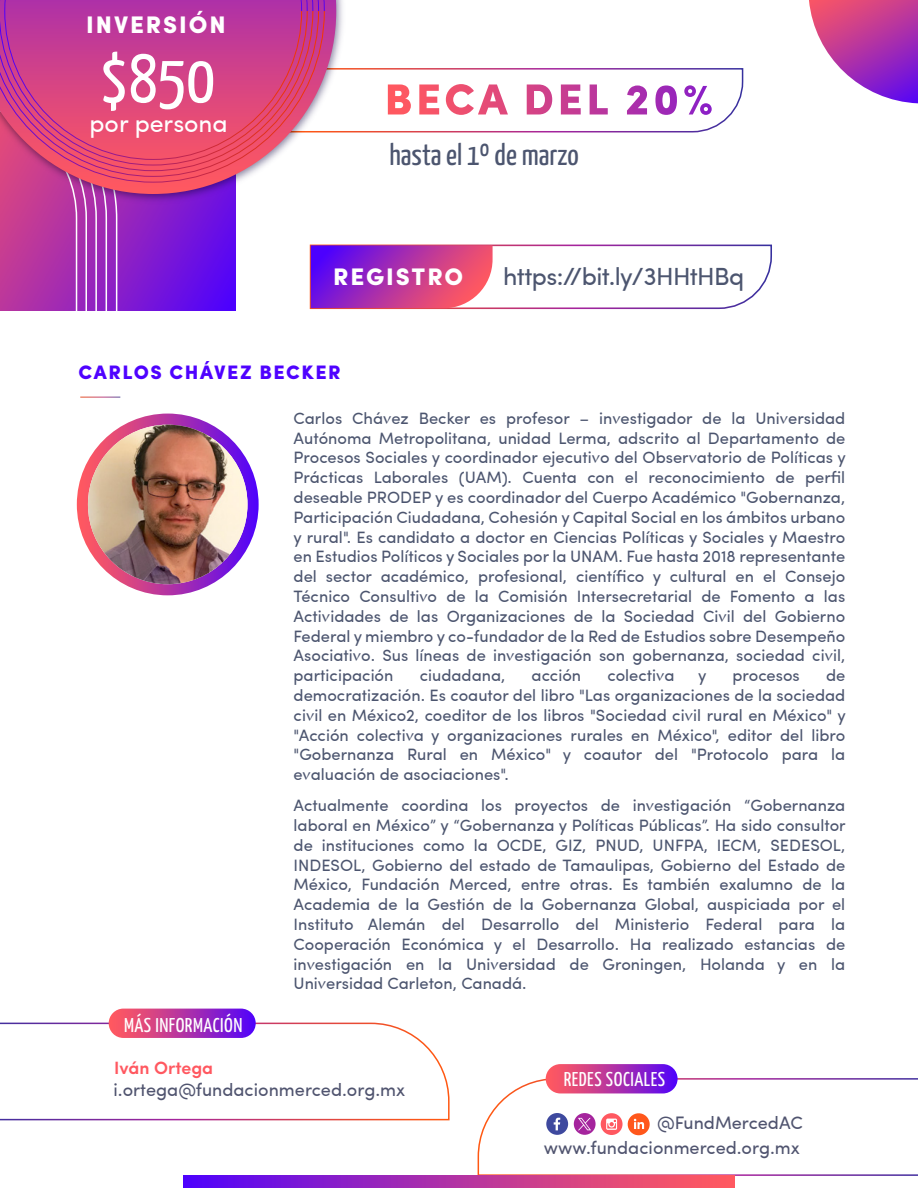
<style>
.page{position:relative;width:918px;height:1188px;background:#fff}
.page>*{position:absolute;margin:0;border:0;box-sizing:border-box;transform-origin:0 0}
.t1{font:69px "Yanone Kaffeesatz";color:#fff}
.t2{font:30.15px "Yanone Kaffeesatz";color:#4c556f}
.t3{font:24.9px "Sofia Pro";letter-spacing:-.025em;color:#4c556f}
.t4{font:24.9px "Sofia Pro";color:#fff}
.t5{font:900 24px "Sofia Pro";letter-spacing:.08em;color:#fff}
.t6{font:19.95px "Yanone Kaffeesatz";letter-spacing:.025em;color:#fff}
.t7{font:900 19.5px "Sofia Pro";letter-spacing:.08em;color:#4f02ff}
.t8{font:18.15px/24.8px "Sofia Pro";color:#50546f;text-align:right}
.t9{font:600 17.85px "Sofia Pro";color:#ff5860}
.t10{font:16.5px/19.8px "Sofia Pro";color:#4c556f;text-align:justify}
</style>
<div class="page">
<svg style="left:118px;top:206px;width:117px;height:104px;background:#7514d9"></svg>
<svg style="left:0;top:206px;width:118px;height:191px"></svg>
<img style="left:0;top:0;width:343px;height:206px">
<svg style="left:0;top:0;width:336px;height:194px"></svg>
<svg style="left:0;top:12px;width:325px;height:171px"></svg>
<svg style="left:0;top:12px;width:320px;height:165px"></svg>
<svg style="left:0;top:12px;width:314px;height:160px"></svg>
<svg style="left:0;top:12px;width:308px;height:154px;background:#de608b"></svg>
<svg style="left:4px;top:12px;width:299px;height:148px;background:#d34586"></svg>
<div style="left:0;top:0;width:325px;height:12px;background:#b032a5"></div>
<svg style="left:477px;top:1077px;width:441px;height:99px"></svg>
<svg style="left:0;top:1022px;width:450px;height:99px"></svg>
<svg style="left:809px;top:0;width:109px;height:103px"></svg>
<svg style="left:183px;top:1175px;width:552px;height:13px;background:#af30a6"></svg>
<svg style="left:284px;top:67px;width:460px;height:66px"></svg>
<svg style="left:309px;top:244px;width:463px;height:66px"></svg>
<div style="left:109px;top:1009px;width:147px;height:29px;background:linear-gradient(to right,#ff5d56,#5708f6);border-radius:15px"></div>
<div style="left:546px;top:1064px;width:132px;height:29px;background:linear-gradient(to right,#ff5d56,#5808f5);border-radius:15px"></div>
<svg style="left:546px;top:1113px;width:22px;height:22px"></svg>
<svg style="left:601px;top:1112px;width:50px;height:25px"></svg>
<svg style="left:574px;top:1113px;width:22px;height:22px"></svg>
<svg style="left:578px;top:1118px;width:13px;height:12px"></svg>
<svg style="left:77px;top:414px;width:182px;height:181px;background:#af35a8"></svg>
<img style="left:88px;top:425px;width:160px;height:159px;border-radius:80px">
<h3 class="t5" style="left:86px;top:5px;width:141px">INVERSIÓN</h3>
<h1 class="t1" style="left:100px;top:29px;width:117px">$850</h1>
<h3 class="t4" style="left:89px;top:105px;width:140px">por persona</h3>
<h2 class="t2" style="left:389px;top:133px;width:191px">hasta el 1º de marzo</h2>
<h3 class="t5" style="left:333px;top:257px;width:132px">REGISTRO</h3>
<h3 class="t3" style="left:503px;top:258px;width:243px">https://bit.ly/3HHtHBq</h3>
<p class="t7" style="left:78px;top:357px;width:264px">CARLOS CHÁVEZ BECKER</p>
<p class="t6" style="left:124px;top:1011px;width:120px">MÁS INFORMACIÓN</p>
<p class="t10" style="left:294px;top:407px;width:554px">Carlos Chávez Becker es profesor – investigador de la Universidad Autónoma Metropolitana, unidad Lerma, adscrito al Departamento de Procesos Sociales y coordinador ejecutivo del Observatorio de Políticas y Prácticas Laborales (UAM). Cuenta con el reconocimiento de perfil deseable PRODEP y es coordinador del Cuerpo Académico "Gobernanza, Participación Ciudadana, Cohesión y Capital Social en los ámbitos urbano y rural". Es candidato a doctor en Ciencias Políticas y Sociales y Maestro en Estudios Políticos y Sociales por la UNAM. Fue hasta 2018 representante del sector académico, profesional, científico y cultural en el Consejo Técnico Consultivo de la Comisión Intersecretarial de Fomento a las Actividades de las Organizaciones de la Sociedad Civil del Gobierno Federal y miembro y co-fundador de la Red de Estudios sobre Desempeño Asociativo. Sus líneas de investigación son gobernanza, sociedad civil, participación</p>
<p class="t10" style="left:294px;top:664px;width:554px;text-indent:532px">de democratización. Es coautor del libro "Las organizaciones de la sociedad civil en México2, coeditor de los libros "Sociedad civil rural en México" y "Acción colectiva y organizaciones rurales en México", editor del libro "Gobernanza Rural en México" y coautor del "Protocolo para la evaluación de asociaciones".</p>
<p class="t10" style="left:294px;top:794px;width:554px">Actualmente coordina los proyectos de investigación “Gobernanza laboral en México” y “Gobernanza y Políticas Públicas”. Ha sido consultor de instituciones como la OCDE, GIZ, PNUD, UNFPA, IECM, SEDESOL, INDESOL, Gobierno del estado de Tamaulipas, Gobierno del Estado de México, Fundación Merced, entre otras. Es también exalumno de la Academia de la Gestión de la Gobernanza Global, auspiciada por el Instituto Alemán del Desarrollo del Ministerio Federal para la Cooperación Económica y el Desarrollo. Ha realizado estancias de investigación en la Universidad de Groningen, Holanda y en la Universidad Carleton, Canadá.</p>
<p class="t10" style="left:420px;top:664px;width:87px">ciudadana,</p>
<p class="t10" style="left:532px;top:664px;width:51px">acción</p>
<p class="t10" style="left:607px;top:664px;width:69px">colectiva</p>
<p class="t10" style="left:698px;top:664px;width:10px">y</p>
<p class="t10" style="left:732px;top:664px;width:69px">procesos</p>
<p class="t9" style="left:114px;top:1054px;width:101px">Iván Ortega</p>
<p class="t8" style="left:113px;top:1076px;width:293px">i.ortega@fundacionmerced.org.mx</p>
<p class="t6" style="left:564px;top:1065px;width:103px">REDES SOCIALES</p>
<p class="t8" style="left:544px;top:1109px;width:261px">@FundMercedAC www.fundacionmerced.org.mx</p>
</div>
